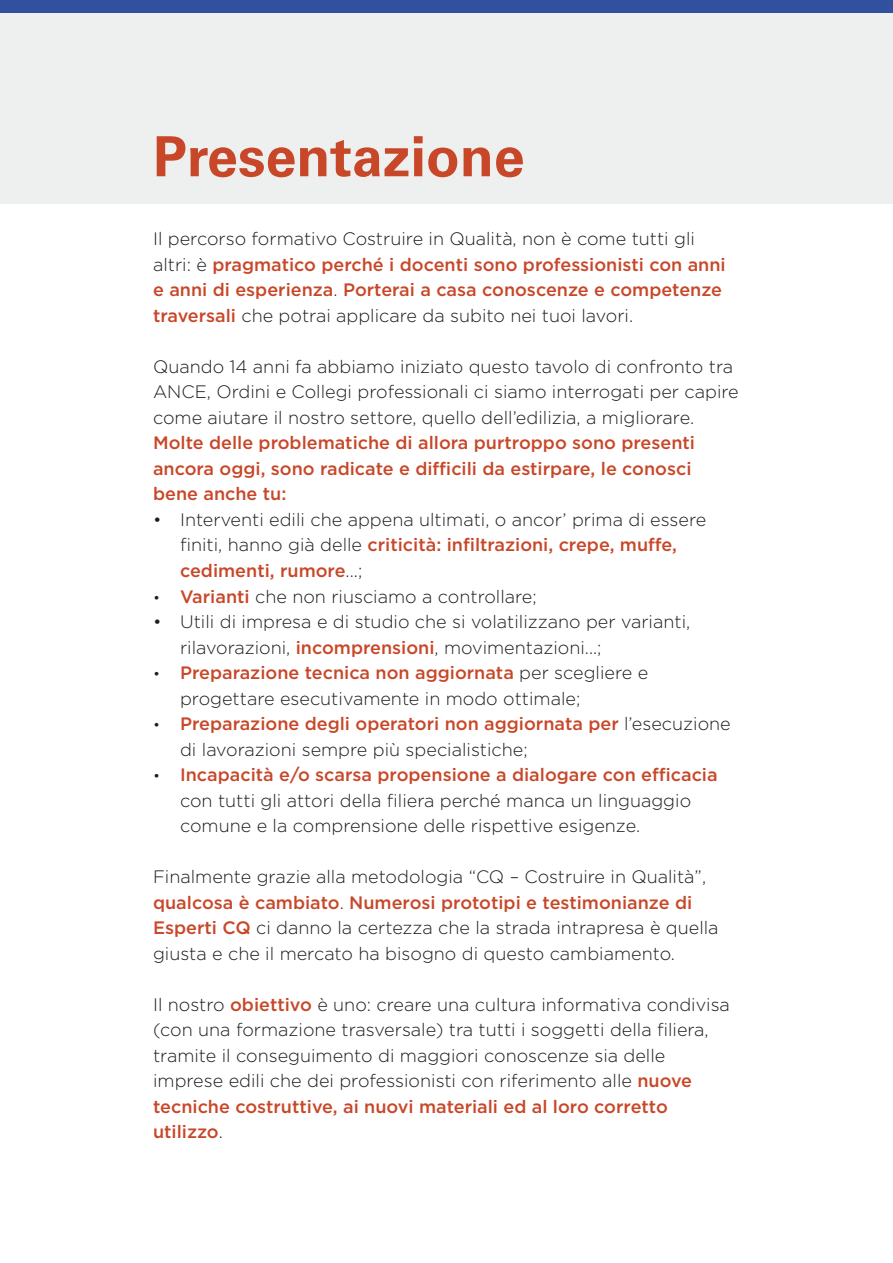
<style>
.page{position:relative;width:893px;height:1263px;background:#fff}
.page>*{position:absolute;margin:0;border:0;box-sizing:border-box;transform-origin:0 0}
.t1{font:700 55.5px "Univers LT Std";color:#c84728}
._23_testi_norm{font:300 18px/25.5px "Gotham";color:#1d1d1f}
.testo_interno{font:300 18px/25.5px "Gotham";color:#1d1d1f}
._23_testi_norm-2{font:500 18px/25.5px "Gotham";color:#c84728}
.s1{font-weight:300;color:#1d1d1f}
.s2{font-weight:500;color:#c84728}
.s3{font-size:15px;color:#231f20}
</style>
<div class="page">
<div style="left:0;top:13px;width:893px;height:191px;background:#eef0ef"></div>
<div style="left:0;top:0;width:893px;height:13px;background:#31519f"></div>
<p class="t1" style="left:153px;top:124px;width:373px">Presentazione</p>
<p class="_23_testi_norm-2" style="left:153px;top:226px;width:574px"><span class="s1">Il percorso formativo Costruire in Qualità, non è come tutti gli altri: è</span> pragmatico perché i docenti sono professionisti con anni e anni di esperienza<span class="s1">.</span> Porterai a casa conoscenze e competenze traversali <span class="s1">che potrai applicare da subito nei tuoi lavori.</span></p>
<p class="_23_testi_norm" style="left:153px;top:353px;width:587px">Quando 14 anni fa abbiamo iniziato questo tavolo di confronto tra ANCE, Ordini e Collegi professionali ci siamo interrogati per capire come aiutare il nostro settore, quello dell’edilizia, a migliorare.<br><span class="s2">Molte delle problematiche di allora purtroppo sono presenti ancora oggi, sono radicate e difficili da estirpare, le conosci bene anche tu:</span></p>
<p class="_23_testi_norm" style="left:180px;top:506px;width:528px;text-indent:-27px">• Interventi edili che appena ultimati, o ancor’ prima di essere finiti, hanno già delle <span class="s2">criticità: infiltrazioni, crepe, muffe, cedimenti, rumore</span>...;</p>
<p class="_23_testi_norm" style="left:153px;top:583px;width:385px"><span class="s3">•</span> <span class="s2">Varianti</span> che non riusciamo a controllare;</p>
<p class="_23_testi_norm" style="left:180px;top:608px;width:512px;text-indent:-27px">• Utili di impresa e di studio che si volatilizzano per varianti, rilavorazioni, <span class="s2">incomprensioni</span>, movimentazioni...;</p>
<p class="_23_testi_norm" style="left:180px;top:659px;width:470px;text-indent:-27px"><span class="s3">•</span> <span class="s2">Preparazione tecnica non aggiornata</span> per scegliere e progettare esecutivamente in modo ottimale;</p>
<p class="_23_testi_norm" style="left:180px;top:710px;width:552px;text-indent:-27px"><span class="s3">•</span> <span class="s2">Preparazione degli operatori non aggiornata per</span> l’esecuzione di lavorazioni sempre più specialistiche;</p>
<p class="_23_testi_norm" style="left:180px;top:761px;width:539px;text-indent:-27px"><span class="s3">•</span> <span class="s2">Incapacità e/o scarsa propensione a dialogare con efficacia </span>con tutti gli attori della filiera perché manca un linguaggio comune e la comprensione delle rispettive esigenze.</p>
<p class="testo_interno" style="left:153px;top:863px;width:567px">Finalmente grazie alla metodologia “CQ – Costruire in Qualità”, <span class="s2">qualcosa è cambiato</span>. <span class="s2">Numerosi prototipi e testimonianze di Esperti CQ</span> ci danno la certezza che la strada intrapresa è quella giusta e che il mercato ha bisogno di questo cambiamento.</p>
<p class="testo_interno" style="left:153px;top:991px;width:578px">Il nostro <span class="s2">obiettivo</span> è uno: creare una cultura informativa condivisa (con una formazione trasversale) tra tutti i soggetti della filiera, tramite il conseguimento di maggiori conoscenze sia delle imprese edili che dei professionisti con riferimento alle <span class="s2">nuove tecniche costruttive, ai nuovi materiali ed al loro corretto utilizzo</span>.</p>
</div>
